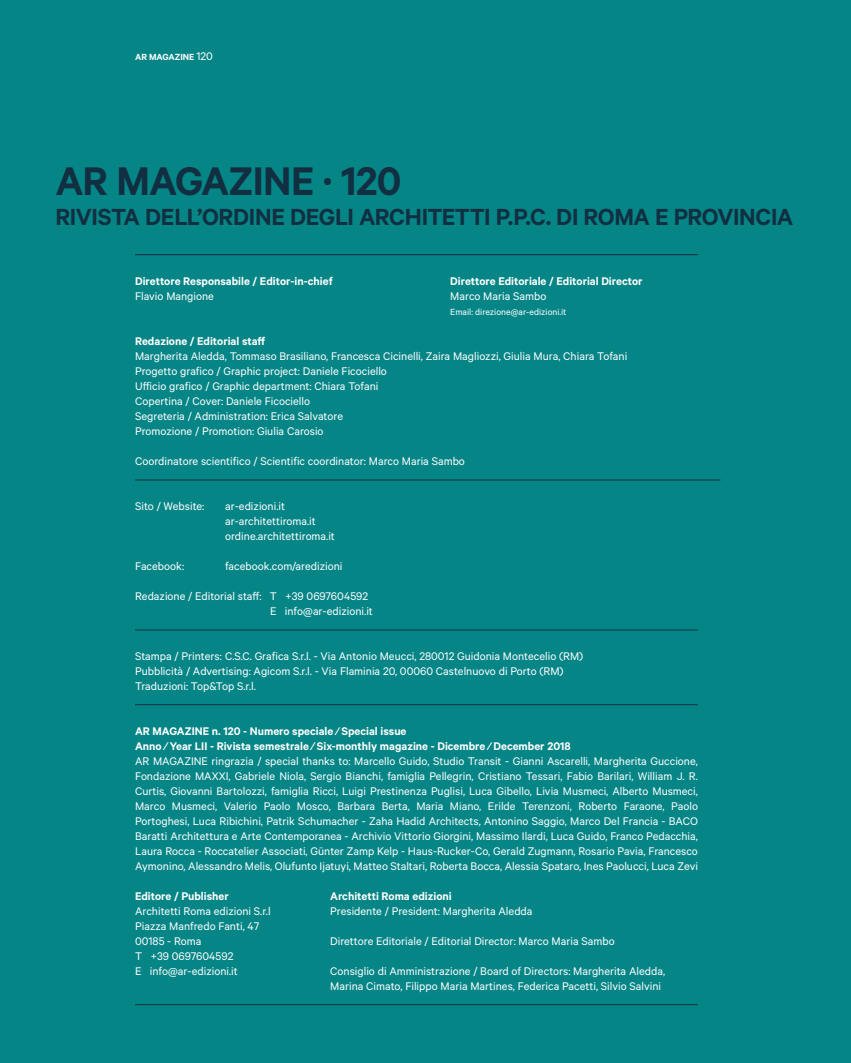
<style>
.page{position:relative;width:851px;height:1063px;background:#fff}
.page>*{position:absolute;margin:0;border:0;box-sizing:border-box;transform-origin:0 0}
.t1{font:600 45px "Calibre";letter-spacing:-.02em;color:#112f41}
.t2{font:600 26.25px "Calibre";letter-spacing:-.015em;color:#112f41}
.t3{font:12.5px/15px "Calibre";color:#fff}
.t4{font:600 12.5px/15px "Calibre";color:#fff}
.t5{font:10px "Calibre";color:#fff}
.t6{font:600 10px "Calibre";color:#fff}
.s1{font-weight:400;font-size:12.5px}
</style>
<div class="page">
<div style="left:0;top:0;width:850px;height:1063px;background:#068587"></div>
<hr style="left:135px;top:480px;width:585px;height:1px;background:#112f41">
<hr style="left:135px;top:630px;width:563px;height:1px;background:#112f41">
<hr style="left:135px;top:704px;width:563px;height:1px;background:#112f41">
<hr style="left:135px;top:1004px;width:563px;height:1px;background:#112f41">
<hr style="left:135px;top:254px;width:563px;height:1px;background:#112f41">
<p class="t6" style="left:135px;top:51px;width:79px">AR MAGAZINE <span class="s1">120</span></p>
<h1 class="t1" style="left:55px;top:154px;width:347px">AR MAGAZINE · 120</h1>
<h2 class="t2" style="left:55px;top:201px;width:739px">RIVISTA DELL’ORDINE DEGLI ARCHITETTI P.P.C. DI ROMA E PROVINCIA</h2>
<p class="t4" style="left:135px;top:273px;width:199px">Direttore Responsabile / Editor-in-chief</p>
<p class="t4" style="left:450px;top:273px;width:194px">Direttore Editoriale / Editorial Director</p>
<p class="t3" style="left:135px;top:288px;width:80px">Flavio Mangione</p>
<p class="t3" style="left:450px;top:288px;width:98px">Marco Maria Sambo</p>
<p class="t5" style="left:450px;top:306px;width:118px">Email: direzione@ar-edizioni.it</p>
<p class="t4" style="left:135px;top:333px;width:132px">Redazione / Editorial staff</p>
<p class="t3" style="left:135px;top:348px;width:493px">Margherita Aledda, Tommaso Brasiliano, Francesca Cicinelli, Zaira Magliozzi, Giulia Mura, Chiara Tofani Progetto grafico / Graphic project: Daniele Ficociello<br>Ufficio grafico / Graphic department: Chiara Tofani<br>Copertina / Cover: Daniele Ficociello<br>Segreteria / Administration: Erica Salvatore<br>Promozione / Promotion: Giulia Carosio</p>
<p class="t3" style="left:135px;top:453px;width:331px">Coordinatore scientifico / Scientific coordinator: Marco Maria Sambo</p>
<p class="t3" style="left:135px;top:498px;width:71px">Sito / Website:</p>
<p class="t3" style="left:225px;top:498px;width:111px">ar-edizioni.it ar-architettiroma.it ordine.architettiroma.it</p>
<p class="t3" style="left:135px;top:558px;width:51px">Facebook:</p>
<p class="t3" style="left:225px;top:558px;width:119px">facebook.com/aredizioni</p>
<p class="t3" style="left:270px;top:588px;width:104px;text-indent:-135px">Redazione / Editorial staff: T +39 0697604592<br>E info@ar-edizioni.it</p>
<p class="t3" style="left:135px;top:648px;width:449px">Stampa / Printers: C.S.C. Grafica S.r.l. - Via Antonio Meucci, 280012 Guidonia Montecelio (RM)<br>Pubblicità / Advertising: Agicom S.r.l. - Via Flaminia 20, 00060 Castelnuovo di Porto (RM)<br>Traduzioni: Top&amp;Top S.r.l.</p>
<p class="t4" style="left:135px;top:723px;width:437px">AR MAGAZINE n. 120 - Numero speciale ⁄ Special issue<br>Anno ⁄ Year LII - Rivista semestrale ⁄ Six-monthly magazine - Dicembre ⁄ December 2018</p>
<p class="t3" style="left:135px;top:753px;width:564px;text-align:justify">AR MAGAZINE ringrazia / special thanks to: Marcello Guido, Studio Transit - Gianni Ascarelli, Margherita Guccione, Fondazione MAXXI, Gabriele Niola, Sergio Bianchi, famiglia Pellegrin, Cristiano Tessari, Fabio Barilari, William J. R.<br>Curtis, Giovanni Bartolozzi, famiglia Ricci, Luigi Prestinenza Puglisi, Luca Gibello, Livia Musmeci, Alberto Musmeci, Marco Musmeci, Valerio Paolo Mosco, Barbara Berta, Maria Miano, Erilde Terenzoni, Roberto Faraone, Paolo Portoghesi, Luca Ribichini, Patrik Schumacher - Zaha Hadid Architects, Antonino Saggio, Marco Del Francia - BACO Baratti Architettura e Arte Contemporanea - Archivio Vittorio Giorgini, Massimo Ilardi, Luca Guido, Franco Pedacchia, Laura Rocca - Roccatelier Associati, Günter Zamp Kelp - Haus-Rucker-Co, Gerald Zugmann, Rosario Pavia, Francesco Aymonino, Alessandro Melis, Olufunto Ijatuyi, Matteo Staltari, Roberta Bocca, Alessia Spataro, Ines Paolucci, Luca Zevi</p>
<p class="t4" style="left:135px;top:888px;width:95px">Editore / Publisher</p>
<p class="t3" style="left:135px;top:903px;width:137px">Architetti Roma edizioni S.r.l<br>Piazza Manfredo Fanti, 47<br>00185 - Roma<br>T +39 0697604592<br>E info@ar-edizioni.it</p>
<p class="t4" style="left:330px;top:888px;width:123px">Architetti Roma edizioni</p>
<p class="t3" style="left:330px;top:903px;width:204px">Presidente / President: Margherita Aledda</p>
<p class="t3" style="left:330px;top:933px;width:286px">Direttore Editoriale / Editorial Director: Marco Maria Sambo</p>
<p class="t3" style="left:330px;top:963px;width:336px">Consiglio di Amministrazione / Board of Directors: Margherita Aledda,<br>Marina Cimato, Filippo Maria Martines, Federica Pacetti, Silvio Salvini</p>
</div>
